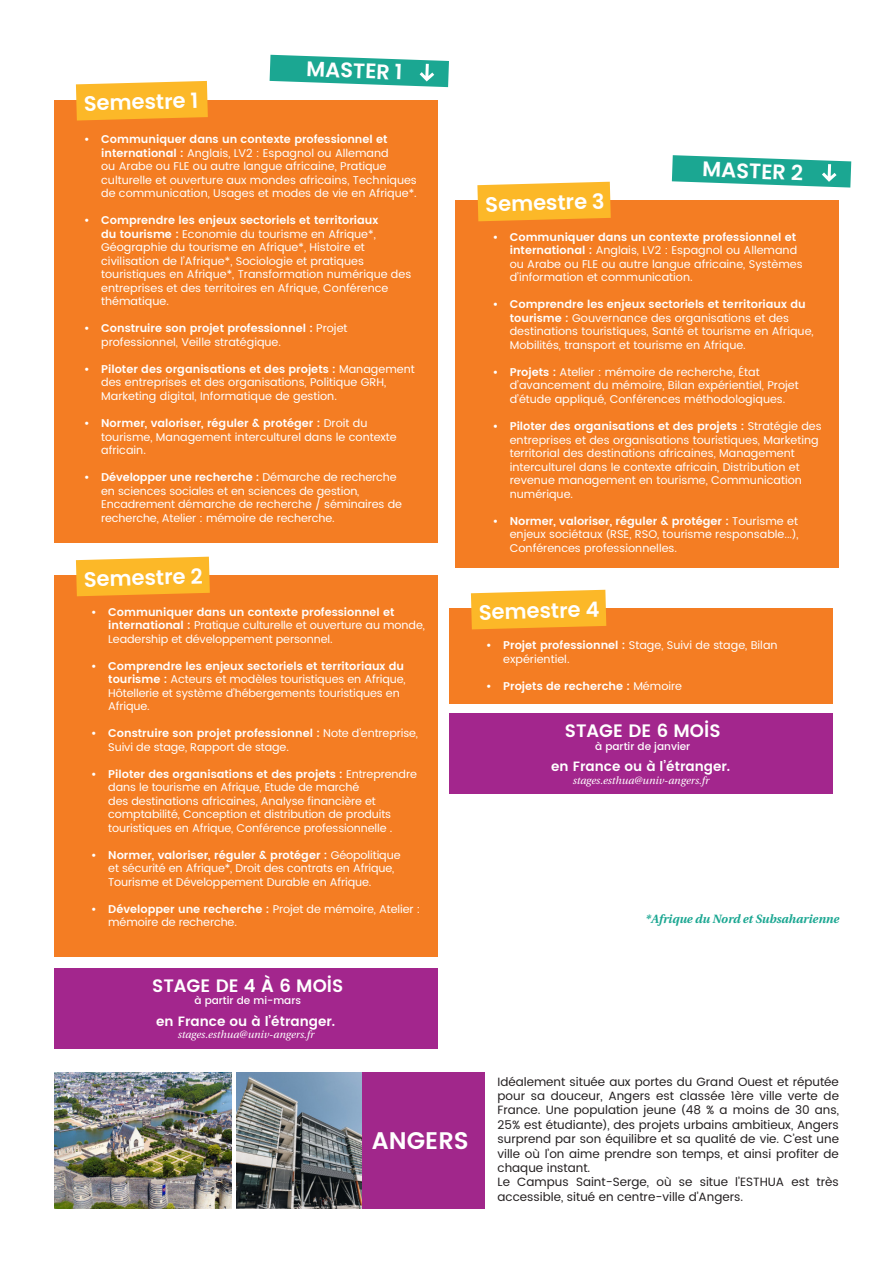
<style>
.page{position:relative;width:893px;height:1263px;background:#fff}
.page>*{position:absolute;margin:0;border:0;box-sizing:border-box;transform-origin:0 0}
.t1{font:600 24px "UA Poppins Titre";color:#fff}
.t2{font:600 21px "Poppins";color:#fff}
.t3{font:600 18px "UA Poppins Titre";color:#fff}
.t4{font:600 13.5px "UA Poppins Texte";color:#fff}
.t5{font:12px/14.4px "UA Poppins Texte";color:#231f20;text-align:justify}
.t6{font:italic 600 12px "UA Poppins Texte";color:#1ba792}
.t7{font:11.25px/13.5px "UA Poppins Texte";color:#fff}
.t8{font:600 11.25px "UA Poppins Texte";color:#fff}
.t9{font:italic 10.5px "UA Poppins Texte";color:#fff}
.t10{font:500 10.5px "UA Poppins Texte";color:#fff}
.s1{font-weight:600}
.s2{font-weight:400}
</style>
<div class="page">
<div style="left:357px;top:1073px;width:128px;height:136px;background:#a1278b"></div>
<div style="left:54px;top:968px;width:383px;height:81px;background:#a3268d"></div>
<div style="left:54px;top:100px;width:383px;height:443px;background:#f47d23"></div>
<div style="left:54px;top:576px;width:383px;height:381px;background:#f47d23"></div>
<div style="left:449px;top:609px;width:383px;height:95px;background:#f47d23"></div>
<div style="left:455px;top:200px;width:384px;height:368px;background:#f47d23"></div>
<div style="left:449px;top:714px;width:383px;height:80px;background:#a3268d"></div>
<svg style="left:270px;top:55px;width:179px;height:32px"></svg>
<svg style="left:76px;top:81px;width:132px;height:40px;background:#fbb731"></svg>
<svg style="left:477px;top:182px;width:134px;height:39px;background:#fbb830"></svg>
<svg style="left:471px;top:590px;width:135px;height:39px;background:#fbb830"></svg>
<svg style="left:76px;top:557px;width:134px;height:39px;background:#fbb830"></svg>
<svg style="left:672px;top:155px;width:179px;height:33px"></svg>
<img style="left:236px;top:1073px;width:126px;height:136px">
<img style="left:54px;top:1073px;width:177px;height:136px">
<p class="t2" style="left:83px;top:92px;width:116px;rotate:-2deg">Semestre 1</p>
<p class="t2" style="left:307px;top:57px;width:98px;rotate:2deg">MASTER 1</p>
<p class="t7" style="left:101px;top:133px;width:317px;text-indent:-17px"><span class="s1">• Communiquer dans un contexte professionnel et international :</span> Anglais, LV2 : Espagnol ou Allemand<br>ou Arabe ou FLE ou autre langue africaine, Pratique culturelle et ouverture aux mondes africains, Techniques de communication, Usages et modes de vie en Afrique*.</p>
<p class="t7" style="left:101px;top:214px;width:312px;text-indent:-17px"><span class="s1">• Comprendre les enjeux sectoriels et territoriaux<br>du tourisme :</span> Economie du tourisme en Afrique*, Géographie du tourisme en Afrique*, Histoire et civilisation de l’Afrique*, Sociologie et pratiques touristiques en Afrique*, Transformation numérique des entreprises et des territoires en Afrique, Conférence thématique.</p>
<p class="t7" style="left:101px;top:322px;width:248px;text-indent:-17px"><span class="s1">• Construire son projet professionnel :</span> Projet professionnel, Veille stratégique.</p>
<p class="t7" style="left:101px;top:363px;width:315px;text-indent:-17px"><span class="s1">• Piloter des organisations et des projets :</span> Management des entreprises et des organisations, Politique GRH,<br>Marketing digital, Informatique de gestion.</p>
<p class="t7" style="left:101px;top:417px;width:297px;text-indent:-17px"><span class="s1">• Normer, valoriser, réguler &amp; protéger :</span> Droit du tourisme, Management interculturel dans le contexte africain.</p>
<p class="t7" style="left:101px;top:471px;width:302px;text-indent:-17px"><span class="s1">• Développer une recherche :</span> Démarche de recherche en sciences sociales et en sciences de gestion, Encadrement démarche de recherche / séminaires de recherche, Atelier : mémoire de recherche.</p>
<p class="t2" style="left:83px;top:567px;width:120px;rotate:-2deg">Semestre 2</p>
<p class="t7" style="left:108px;top:605px;width:318px;text-indent:-17px"><span class="s1">• Communiquer dans un contexte professionnel et international :</span> Pratique culturelle et ouverture au monde,<br>Leadership et développement personnel.</p>
<p class="t7" style="left:108px;top:659px;width:299px;text-indent:-17px"><span class="s1">• Comprendre les enjeux sectoriels et territoriaux du tourisme :</span> Acteurs et modèles touristiques en Afrique, Hôtellerie et système d’hébergements touristiques en Afrique.</p>
<p class="t7" style="left:108px;top:727px;width:311px;text-indent:-17px"><span class="s1">• Construire son projet professionnel :</span> Note d’entreprise,<br>Suivi de stage, Rapport de stage.</p>
<p class="t7" style="left:108px;top:767px;width:310px;text-indent:-17px"><span class="s1">• Piloter des organisations et des projets :</span> Entreprendre dans le tourisme en Afrique, Etude de marché<br>des destinations africaines, Analyse financière et comptabilité, Conception et distribution de produits touristiques en Afrique, Conférence professionnelle .</p>
<p class="t7" style="left:108px;top:848px;width:294px;text-indent:-17px"><span class="s1">• Normer, valoriser, réguler &amp; protéger :</span> Géopolitique et sécurité en Afrique*, Droit des contrats en Afrique,<br>Tourisme et Développement Durable en Afrique.</p>
<p class="t7" style="left:108px;top:902px;width:313px;text-indent:-17px"><span class="s1">• Développer une recherche :</span> Projet de mémoire, Atelier : mémoire de recherche.</p>
<p class="t2" style="left:485px;top:193px;width:121px;rotate:-2deg">Semestre 3</p>
<p class="t2" style="left:703px;top:157px;width:102px;rotate:2deg">MASTER 2</p>
<p class="t7" style="left:510px;top:231px;width:294px;text-indent:-17px"><span class="s1">• Communiquer dans un contexte professionnel et international :</span> Anglais, LV2 : Espagnol ou Allemand ou Arabe ou FLE ou autre langue africaine, Systèmes d’information et communication.</p>
<p class="t7" style="left:510px;top:298px;width:305px;text-indent:-17px"><span class="s1">• Comprendre les enjeux sectoriels et territoriaux du tourisme :</span> Gouvernance des organisations et des destinations touristiques, Santé et tourisme en Afrique, Mobilités, transport et tourisme en Afrique.</p>
<p class="t7" style="left:510px;top:366px;width:290px;text-indent:-17px"><span class="s1">• Projets :</span> Atelier : mémoire de recherche, État d’avancement du mémoire, Bilan expérientiel, Projet d’étude appliqué, Conférences méthodologiques.</p>
<p class="t7" style="left:510px;top:420px;width:313px;text-indent:-17px"><span class="s1">• Piloter des organisations et des projets :</span> Stratégie des entreprises et des organisations touristiques, Marketing territorial des destinations africaines, Management interculturel dans le contexte africain, Distribution et revenue management en tourisme, Communication numérique.</p>
<p class="t7" style="left:510px;top:514px;width:290px;text-align:justify;text-indent:-17px"><span class="s1">• Normer, valoriser, réguler &amp; protéger :</span> Tourisme et enjeux sociétaux (RSE, RSO, tourisme responsable...), Conférences professionnelles.</p>
<p class="t2" style="left:478px;top:601px;width:122px;rotate:-2deg">Semestre 4</p>
<p class="t7" style="left:503px;top:639px;width:276px;text-indent:-17px"><span class="s1">• Projet professionnel :</span> Stage, Suivi de stage, Bilan expérientiel.</p>
<p class="t8" style="left:486px;top:677px;width:197px">• Projets de recherche : <span class="s2">Mémoire</span></p>
<p class="t3" style="left:565px;top:718px;width:157px">STAGE DE 6 MOIS</p>
<p class="t10" style="left:595px;top:738px;width:97px">à partir de janvier</p>
<p class="t4" style="left:551px;top:756px;width:181px">en France ou à l’étranger.</p>
<p class="t9" style="left:572px;top:772px;width:138px">stages.esthua@univ-angers.fr</p>
<p class="t6" style="left:645px;top:909px;width:196px">*Afrique du Nord et Subsaharienne</p>
<p class="t3" style="left:152px;top:973px;width:193px">STAGE DE 4 À 6 MOIS</p>
<p class="t10" style="left:194px;top:993px;width:108px">à partir de mi-mars</p>
<p class="t4" style="left:156px;top:1011px;width:181px">en France ou à l’étranger.</p>
<p class="t9" style="left:177px;top:1026px;width:138px">stages.esthua@univ-angers.fr</p>
<p class="t1" style="left:372px;top:1124px;width:99px">ANGERS</p>
<p class="t5" style="left:497px;top:1074px;width:343px">Idéalement située aux portes du Grand Ouest et réputée pour sa douceur, Angers est classée 1ère ville verte de France. Une population jeune (48 % a moins de 30 ans, 25% est étudiante), des projets urbains ambitieux, Angers surprend par son équilibre et sa qualité de vie. C’est une ville où l’on aime prendre son temps, et ainsi profiter de chaque instant.</p>
<p class="t5" style="left:497px;top:1175px;width:343px">Le Campus Saint-Serge, où se situe l’ESTHUA est très accessible, situé en centre-ville d’Angers.</p>
</div>
